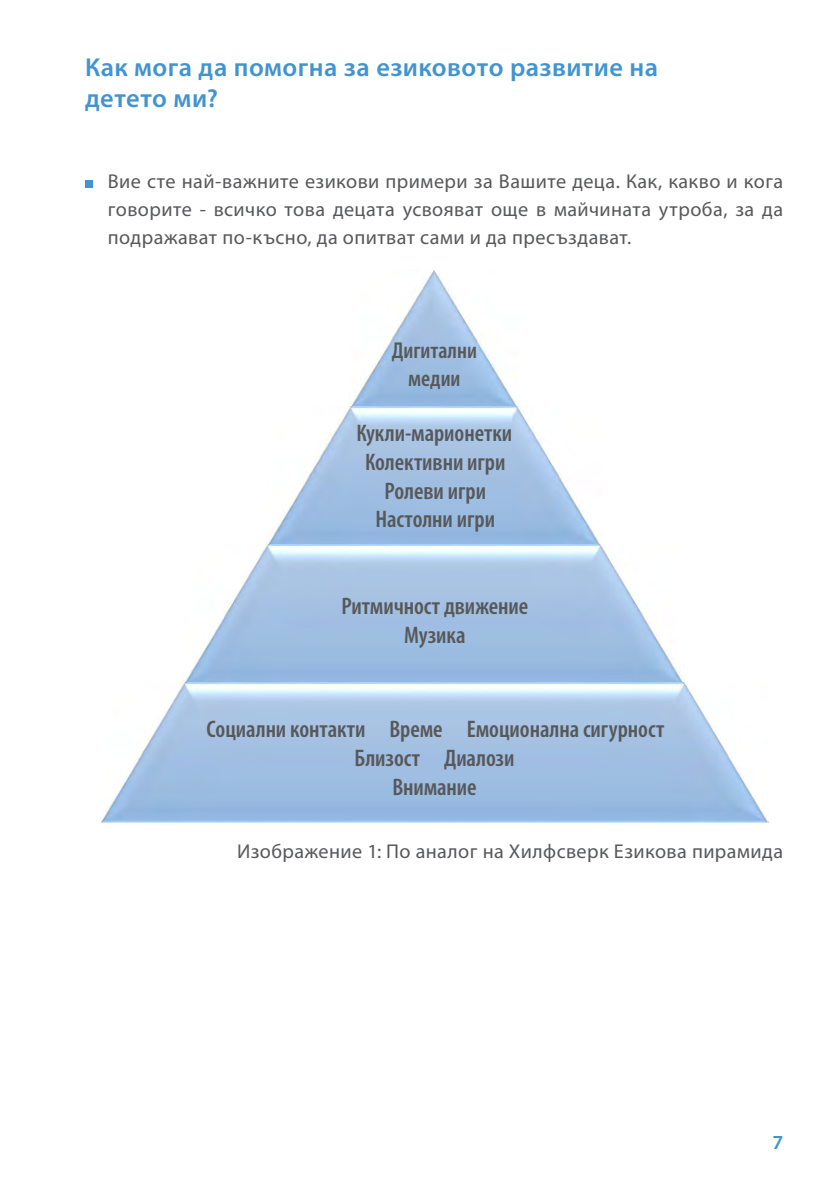
<style>
.page{position:relative;width:840px;height:1191px;background:#fff}
.page>*{position:absolute;margin:0;border:0;box-sizing:border-box;transform-origin:0 0}
.t1{font:600 26px/31.2px "Myriad Pro";letter-spacing:.015em;color:#4194d0}
.t2{font:600 condensed 24px/28.8px "Myriad Pro";letter-spacing:-.005em;color:#57585a;text-align:center}
.t3{font:600 condensed 23px/27.6px "Myriad Pro";color:#57585a;text-align:center}
.t4{font:20px/28px "Myriad Pro";letter-spacing:.025em;color:#57585a;text-align:justify}
.t5{font:600 20px "Myriad Pro";color:#4194d0}
</style>
<div class="page">
<div style="left:85px;top:181px;width:7px;height:7px;background:#4194d0"></div>
<img style="left:349px;top:270px;width:169px;height:137px">
<img style="left:266px;top:407px;width:335px;height:138px">
<img style="left:183px;top:545px;width:501px;height:138px">
<img style="left:100px;top:683px;width:667px;height:140px">
<h1 class="t1" style="left:85px;top:51px;width:574px">Как мога да помогна за езиковото развитие на детето ми?</h1>
<p class="t4" style="left:108px;top:167px;width:676px">Вие сте най-важните езикови примери за Вашите деца. Как, какво и кога говорите - всичко това децата усвояват още в майчината утроба, за да подражават по-късно, да опитват сами и да пресъздават.</p>
<p class="t3" style="left:391px;top:336px;width:87px">Дигитални медии</p>
<p class="t2" style="left:356px;top:418px;width:157px">Кукли-марионетки<br>Колективни игри<br>Ролеви игри<br>Настолни игри</p>
<p class="t2" style="left:341px;top:591px;width:188px">Ритмичност движение<br>Музика</p>
<p class="t2" style="left:206px;top:714px;width:459px">Социални контакти Време Емоционална сигурност<br>Близост Диалози<br>Внимание</p>
<p class="t4" style="left:237px;top:836px;width:547px">Изображение 1: По аналог на Хилфсверк Езикова пирамида</p>
<p class="t5" style="left:772px;top:1129px;width:12px">7</p>
</div>
